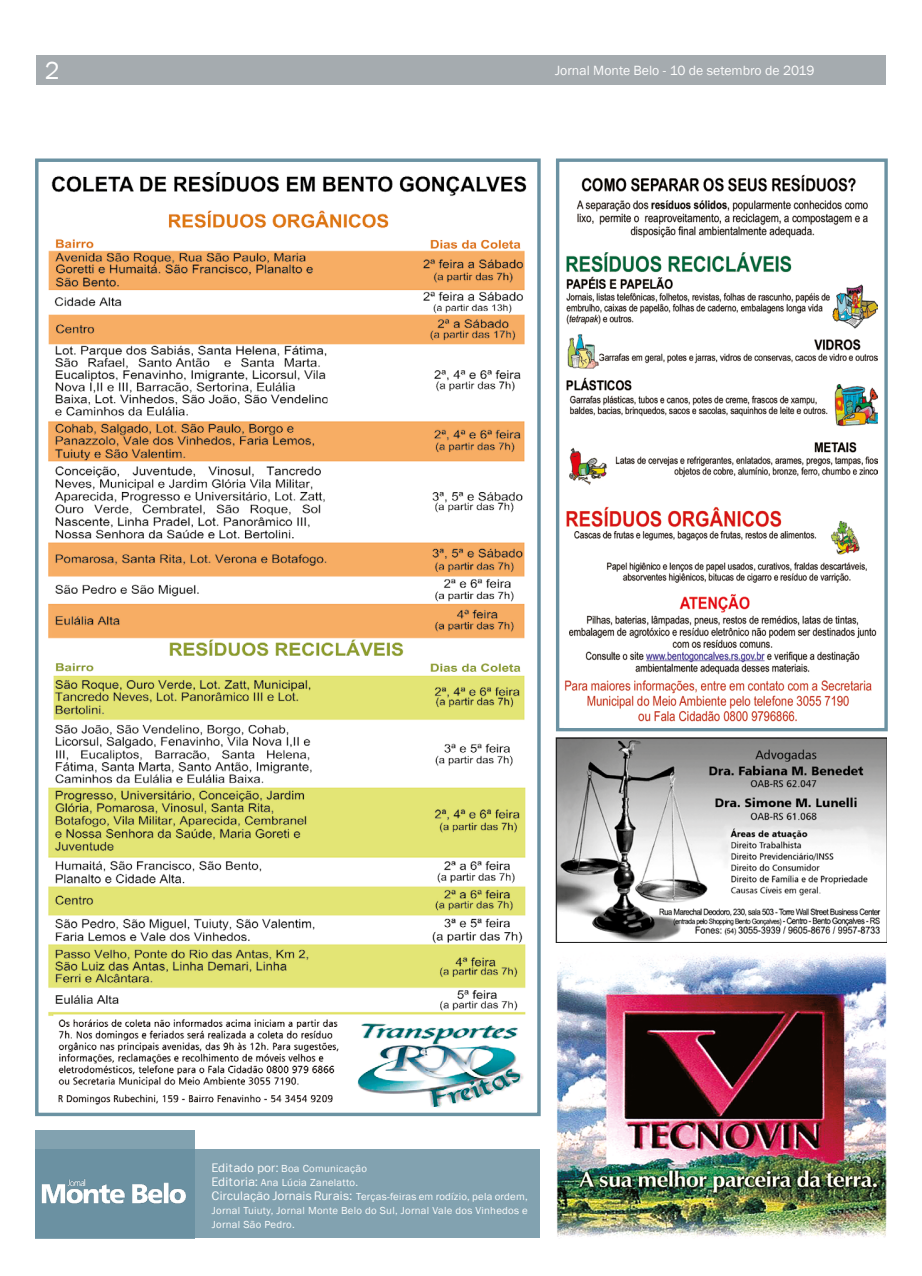
<style>
.page{position:relative;width:922px;height:1276px;background:#fff}
.page>*{position:absolute;margin:0;border:0;box-sizing:border-box;transform-origin:0 0}
.t1{font:25.25px "Franklin Gothic";color:#fff}
.t2{font:13.75px "Franklin Gothic";color:#fff}
.t3{font:10.5px/14px "Franklin Gothic";letter-spacing:.02em;color:#fff}
.s1{font-family:"Franklin"}
</style>
<div class="page">
<div style="left:36px;top:56px;width:849px;height:29px;background:#a5abaf"></div>
<div style="left:35px;top:1130px;width:159px;height:108px;background:#82a2b0"></div>
<div style="left:35px;top:1149px;width:504px;height:89px;background:linear-gradient(to right,#6c92a2,#8aa8b5)"></div>
<img style="left:41px;top:1178px;width:148px;height:28px">
<div style="left:35px;top:158px;width:505px;height:958px;border:3px solid #6b92a2"></div>
<img style="left:49px;top:172px;width:478px;height:936px">
<img style="left:555px;top:737px;width:331px;height:205px">
<div style="left:556px;top:158px;width:331px;height:573px;border:3px solid #6b92a2"></div>
<img style="left:564px;top:174px;width:313px;height:548px">
<img style="left:556px;top:953px;width:330px;height:285px">
<h1 class="t1" style="left:45px;top:55px;width:16px">2</h1>
<h2 class="t2" style="left:555px;top:62px;width:261px">Jornal Monte Belo - 10 de setembro de 2019</h2>
<p class="t3" style="left:212px;top:1161px;width:317px"><span class="s1">Editado por:</span> Boa Comunicação<br><span class="s1">Editoria:</span> Ana Lúcia Zanelatto.<br><span class="s1">Circulação Jornais Rurais:</span> Terças-feiras em rodízio, pela ordem, Jornal Tuiuty, Jornal Monte Belo do Sul, Jornal Vale dos Vinhedos e Jornal São Pedro.</p>
</div>
